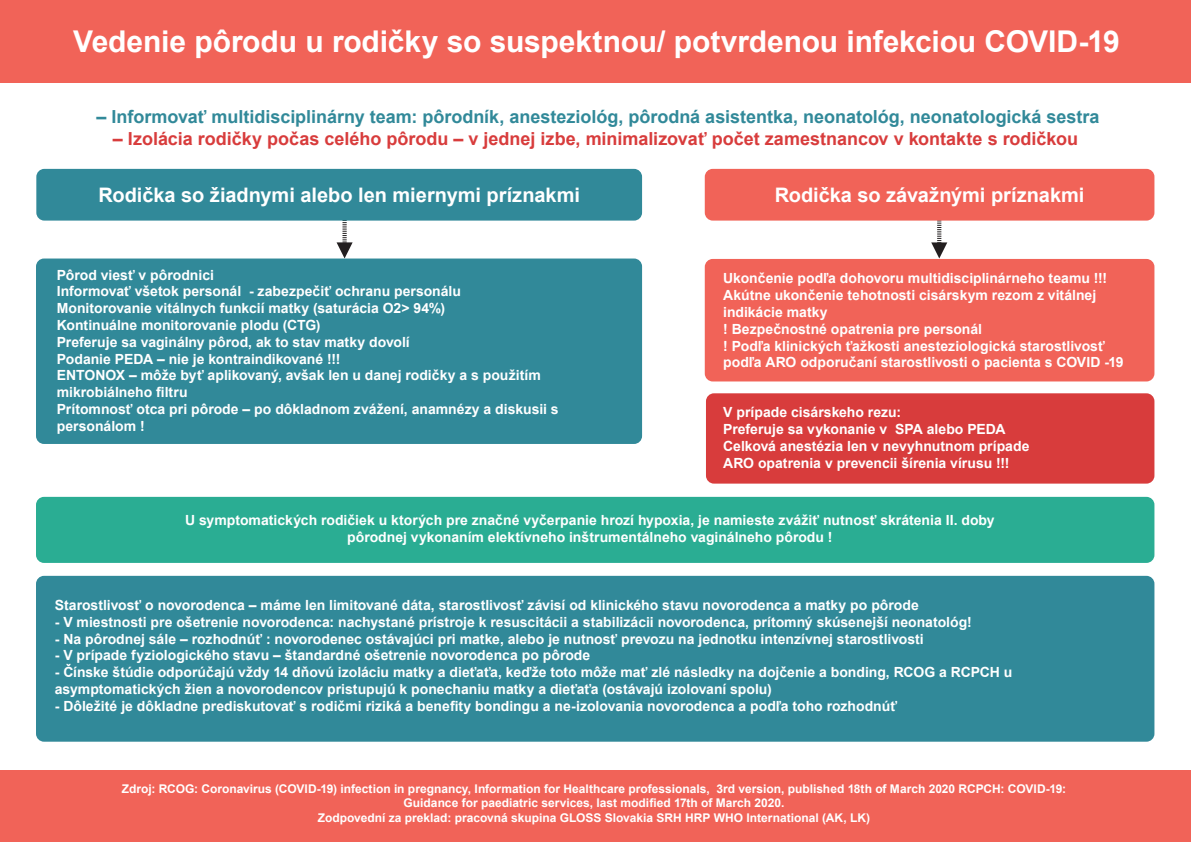
<style>
.page{position:relative;width:1191px;height:842px;background:#fff}
.page>*{position:absolute;margin:0;border:0;box-sizing:border-box;transform-origin:0 0}
.t1{font:700 30px "Arial";letter-spacing:-.005em;color:#fff}
.t2{font:700 20px "Arial";letter-spacing:-.005em;color:#fff}
.t3{font:700 18px "Arial";color:#318999}
.t4{font:700 18px "Arial";color:#d83c3c}
.t5{font:700 14px/16.8px "Arial";color:#fff}
.t6{font:700 12px/14.4px "Arial";color:#fff;text-align:center}
</style>
<div class="page">
<svg style="left:931px;top:221px;width:16px;height:37px"></svg>
<svg style="left:336px;top:222px;width:17px;height:36px"></svg>
<div style="left:36px;top:258px;width:606px;height:186px;background:#318999;border-radius:8px"></div>
<div style="left:705px;top:169px;width:449px;height:52px;background:#f16358;border-radius:8px"></div>
<div style="left:36px;top:169px;width:606px;height:52px;background:#318999;border-radius:8px"></div>
<div style="left:0;top:0;width:1191px;height:83px;background:#f16358"></div>
<div style="left:0;top:771px;width:1191px;height:71px;background:#f16358"></div>
<div style="left:36px;top:497px;width:1118px;height:66px;background:#2aad93;border-radius:8px"></div>
<div style="left:706px;top:393px;width:448px;height:91px;background:#d83c3c;border-radius:8px"></div>
<div style="left:705px;top:259px;width:449px;height:122px;background:#f16358;border-radius:8px"></div>
<div style="left:36px;top:576px;width:1118px;height:166px;background:#318999;border-radius:8px"></div>
<h1 class="t1" style="left:73px;top:21px;width:1048px">Vedenie pôrodu u rodičky so suspektnou/ potvrdenou infekciou COVID-19</h1>
<p class="t3" style="left:96px;top:105px;width:1004px">– Informovať multidisciplinárny team: pôrodník, anesteziológ, pôrodná asistentka, neonatológ, neonatologická sestra</p>
<p class="t4" style="left:113px;top:126px;width:966px">– Izolácia rodičky počas celého pôrodu – v jednej izbe, minimalizovať počet zamestnancov v kontakte s rodičkou</p>
<h2 class="t2" style="left:98px;top:182px;width:483px">Rodička so žiadnymi alebo len miernymi príznakmi</h2>
<h2 class="t2" style="left:774px;top:182px;width:311px">Rodička so závažnými príznakmi</h2>
<p class="t5" style="left:57px;top:267px;width:503px">Pôrod viesť v pôrodnici<br>Informovať všetok personál - zabezpečiť ochranu personálu Monitorovanie vitálnych funkcií matky (saturácia O2&gt; 94%)<br>Kontinuálne monitorovanie plodu (CTG)<br>Preferuje sa vaginálny pôrod, ak to stav matky dovolí<br>Podanie PEDA – nie je kontraindikované !!!<br>ENTONOX – môže byť aplikovaný, avšak len u danej rodičky a s použitím mikrobiálneho filtru<br>Prítomnosť otca pri pôrode – po dôkladnom zvážení, anamnézy a diskusii s personálom !</p>
<p class="t5" style="left:723px;top:270px;width:402px">Ukončenie podľa dohovoru multidisciplinárneho teamu !!!<br>Akútne ukončenie tehotnosti cisárskym rezom z vitálnej indikácie matky<br>! Bezpečnostné opatrenia pre personál<br>! Podľa klinických ťažkosti anesteziologická starostlivosť podľa ARO odporučaní starostlivosti o pacienta s COVID -19</p>
<p class="t5" style="left:723px;top:404px;width:308px">V prípade cisárskeho rezu:<br>Preferuje sa vykonanie v SPA alebo PEDA Celková anestézia len v nevyhnutnom prípade ARO opatrenia v prevencii šírenia vírusu !!!</p>
<p class="t5" style="left:185px;top:512px;width:811px;text-align:center">U symptomatických rodičiek u ktorých pre značné vyčerpanie hrozí hypoxia, je namieste zvážiť nutnosť skrátenia II. doby pôrodnej vykonaním elektívneho inštrumentálneho vaginálneho pôrodu !</p>
<p class="t5" style="left:55px;top:597px;width:865px">Starostlivosť o novorodenca – máme len limitované dáta, starostlivosť závisí od klinického stavu novorodenca a matky po pôrode</p>
<p class="t5" style="left:55px;top:614px;width:918px">- V miestnosti pre ošetrenie novorodenca: nachystané prístroje k resuscitácii a stabilizácii novorodenca, prítomný skúsenejší neonatológ!</p>
<p class="t5" style="left:55px;top:631px;width:870px">- Na pôrodnej sále – rozhodnúť : novorodenec ostávajúci pri matke, alebo je nutnosť prevozu na jednotku intenzívnej starostlivosti</p>
<p class="t5" style="left:55px;top:648px;width:537px">- V prípade fyziologického stavu – štandardné ošetrenie novorodenca po pôrode</p>
<p class="t5" style="left:55px;top:664px;width:959px">- Čínske štúdie odporúčajú vždy 14 dňovú izoláciu matky a dieťaťa, keďže toto môže mať zlé následky na dojčenie a bonding, RCOG a RCPCH u asymptomatických žien a novorodencov pristupujú k ponechaniu matky a dieťaťa (ostávajú izolovaní spolu)</p>
<p class="t5" style="left:55px;top:698px;width:843px">- Dôležité je dôkladne prediskutovať s rodičmi riziká a benefity bondingu a ne-izolovania novorodenca a podľa toho rozhodnúť</p>
<p class="t6" style="left:122px;top:782px;width:946px">Zdroj: RCOG: Coronavirus (COVID-19) infection in pregnancy, Information for Healthcare professionals, 3rd version, published 18th of March 2020 RCPCH: COVID-19:<br>Guidance for paediatric services, last modified 17th of March 2020.<br>Zodpovední za preklad: pracovná skupina GLOSS Slovakia SRH HRP WHO International (AK, LK)</p>
</div>
